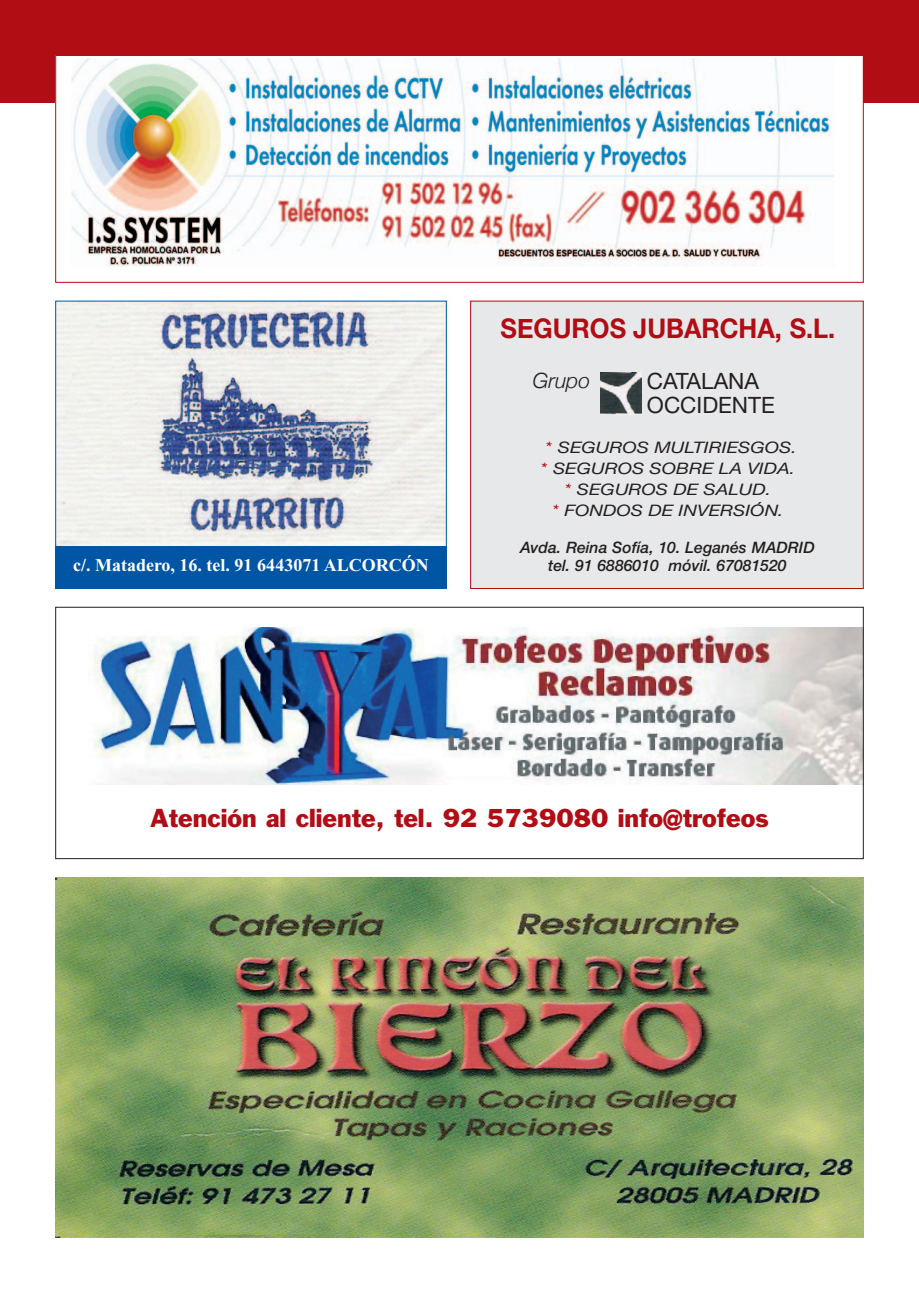
<style>
.page{position:relative;width:919px;height:1289px;background:#fff}
.page>*{position:absolute;margin:0;border:0;box-sizing:border-box;transform-origin:0 0}
.t1{font:700 27px "Helvetica Neue";color:#b00d15;scale:.94 1}
.t2{font:24px "Franklin Gothic";color:#b00d15}
.t3{font:22.5px/24px "Helvetica Neue";color:#231f20}
.t4{font:italic 300 21px "Helvetica Neue";color:#231f20}
.t5{font:700 18px "Times New Roman";color:#fff}
.t6{font:italic 15.75px/21px "Helvetica Neue";color:#231f20;text-align:center;scale:1.2 1}
.t7{font:italic 500 15.75px/18px "Helvetica Neue";color:#231f20;text-align:center}
.s1{color:#b00d15}
.s2{font-size:27px}
</style>
<div class="page">
<div style="left:0;top:0;width:918px;height:102px;background:#b00d15"></div>
<div style="left:470px;top:301px;width:393px;height:287px;background:#e7e8e9"></div>
<div style="left:470px;top:301px;width:393px;height:288px;border:1px solid #b00d15"></div>
<img style="left:57px;top:303px;width:387px;height:243px">
<img style="left:55px;top:877px;width:808px;height:360px">
<div style="left:56px;top:55px;width:807px;height:227px;background:#fff"></div>
<img style="left:71px;top:58px;width:763px;height:208px">
<div style="left:55px;top:55px;width:808px;height:228px;border:1px solid #b00d15"></div>
<img style="left:94px;top:627px;width:767px;height:157px">
<div style="left:55px;top:607px;width:808px;height:252px;border:1px solid #231f20"></div>
<div style="left:55px;top:546px;width:391px;height:43px;background:#0155a5"></div>
<img style="left:600px;top:373px;width:41px;height:41px">
<p class="t1" style="left:500px;top:312px;width:357px">SEGUROS JUBARCHA, S.L.</p>
<p class="t4" style="left:533px;top:368px;width:59px">Grupo</p>
<p class="t3" style="left:647px;top:371px;width:129px">CATALANA<br>OCCIDENTE</p>
<p class="t5" style="left:73px;top:558px;width:357px">c/. Matadero, 16. tel. 91 6443071 ALCORCÓN</p>
<p class="t6" style="left:540px;top:436px;width:215px"><span class="s1">*</span> SEGUROS MULTIRIESGOS. <span class="s1">*</span> SEGUROS SOBRE LA VIDA. <span class="s1">*</span> SEGUROS DE SALUD.<br><span class="s1">*</span> FONDOS DE INVERSIÓN.</p>
<p class="t7" style="left:520px;top:539px;width:296px">Avda. Reina Sofía, 10. Leganés MADRID tel. 91 6886010 móvil. 67081520</p>
<p class="t2" style="left:150px;top:808px;width:620px">Atención al cliente, tel. 92 5739080 info<span class="s2">@</span>trofeos</p>
</div>
